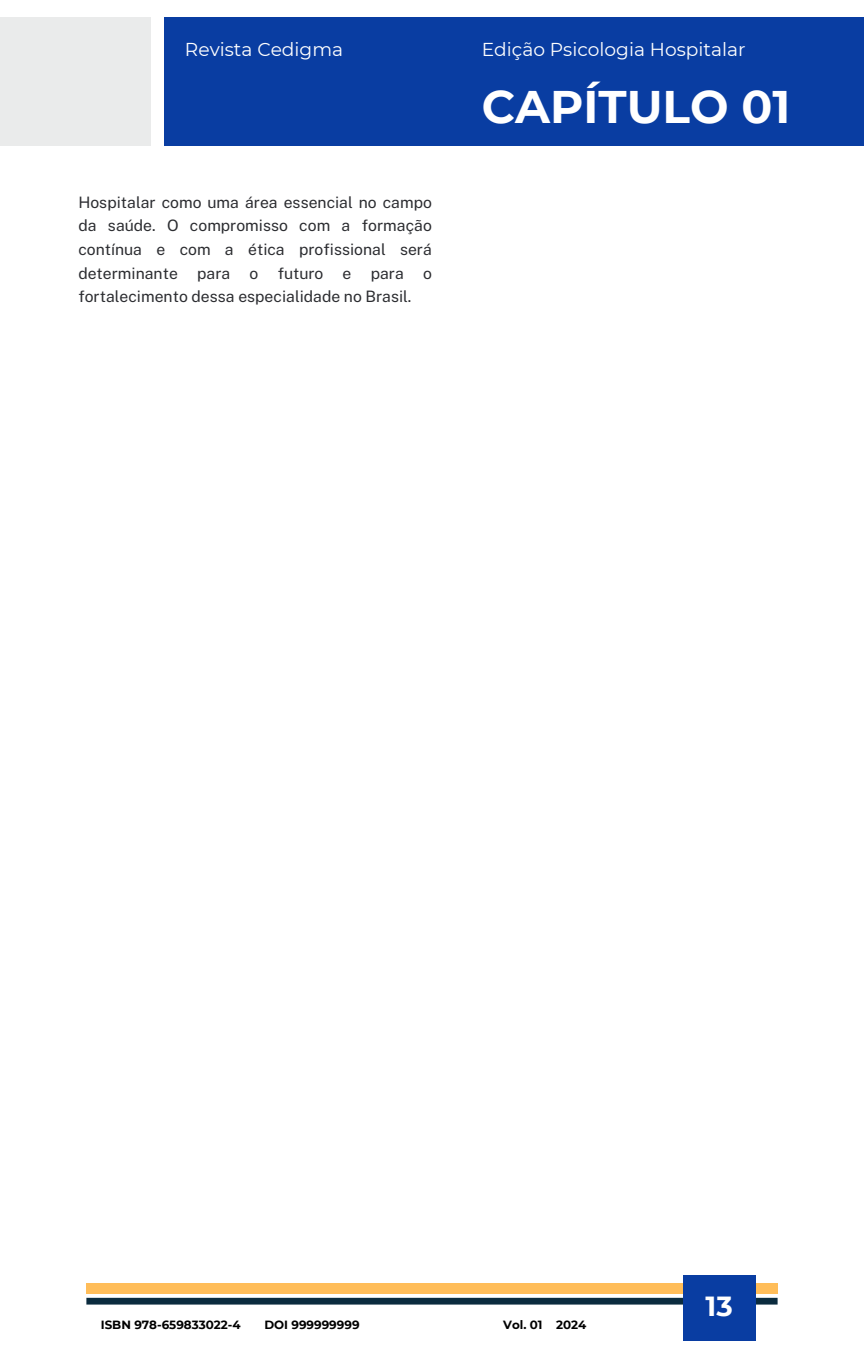
<style>
.page{position:relative;width:864px;height:1350px;background:#fff}
.page>*{position:absolute;margin:0;border:0;box-sizing:border-box;transform-origin:0 0}
.t1{font:700 45.68px "Montserrat";color:#fff}
.t2{font:700 27.68px "Montserrat";color:#fff}
.t3{font:18.68px "Montserrat";color:#fff}
.t4{font:15.75px/23.6px "Public Sans";color:#2b2c30;text-align:justify}
.t5{font:700 11.92px "Montserrat";color:#000}
</style>
<div class="page">
<div style="left:0;top:17px;width:151px;height:128px;background:#eaebeb"></div>
<div style="left:164px;top:17px;width:700px;height:128px;background:#093da2"></div>
<div style="left:86px;top:1298px;width:692px;height:7px;background:#0a2b3e"></div>
<div style="left:86px;top:1283px;width:692px;height:11px;background:#ffbd59"></div>
<div style="left:683px;top:1275px;width:72px;height:65px;background:#093da2"></div>
<h2 class="t3" style="left:185px;top:38px;width:160px">Revista Cedigma</h2>
<h1 class="t3" style="left:482px;top:38px;width:265px">Edição Psicologia Hospitalar</h1>
<h3 class="t4" style="left:78px;top:190px;width:355px">Hospitalar como uma área essencial no campo da saúde. O compromisso com a formação contínua e com a ética profissional será determinante para o futuro e para o fortalecimento dessa especialidade no Brasil.</h3>
<h2 class="t1" style="left:482px;top:79px;width:310px">CAPÍTULO 01</h2>
<p class="t2" style="left:706px;top:1289px;width:29px">13</p>
<h4 class="t5" style="left:101px;top:1318px;width:141px">ISBN 978-659833022-4</h4>
<h4 class="t5" style="left:264px;top:1318px;width:97px">DOI 999999999</h4>
<p class="t5" style="left:503px;top:1318px;width:85px">Vol. 01 2024</p>
</div>
